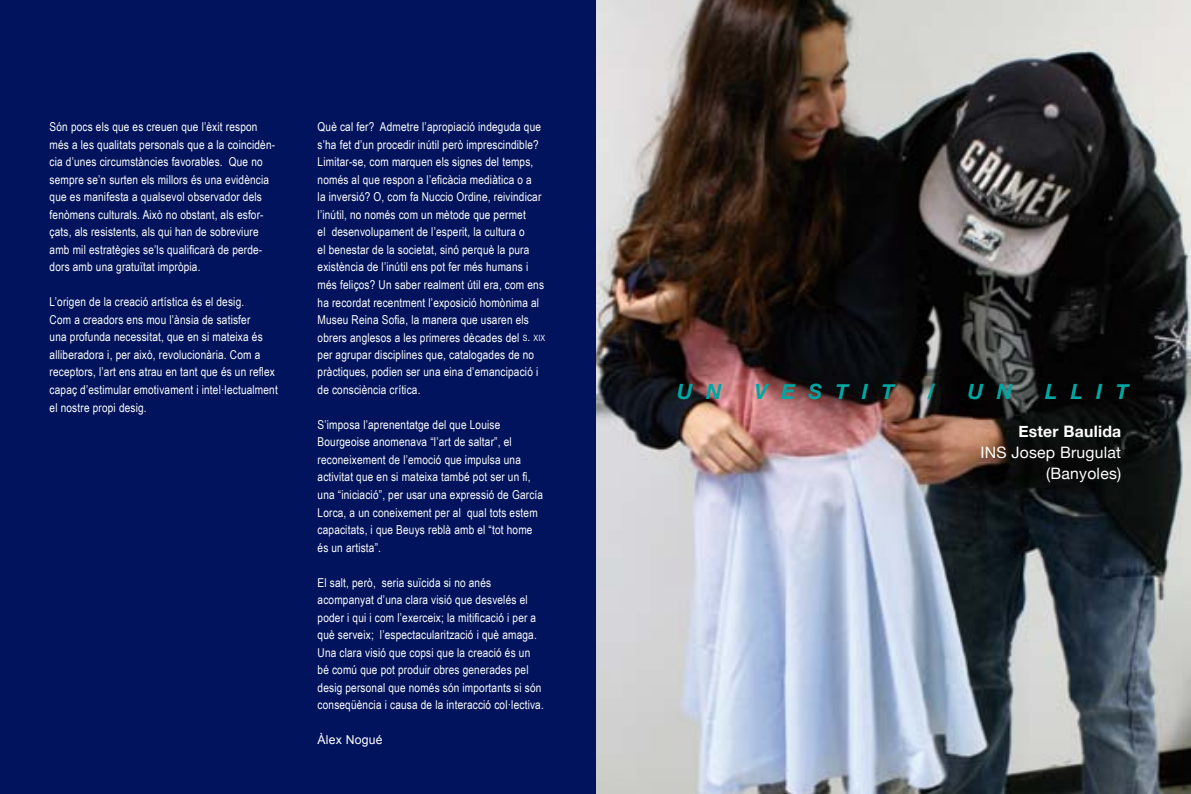
<style>
.page{position:relative;width:1191px;height:794px;background:#fff}
.page>*{position:absolute;margin:0;border:0;box-sizing:border-box;transform-origin:0 0}
.t1{font:italic 700 21px "Helvetica Neue";letter-spacing:.64em;color:#00a7a2}
.t2{font:15.75px/21px "Helvetica Neue";letter-spacing:.015em;color:#fff;text-align:right}
.t3{font:700 15.75px "Helvetica Neue";letter-spacing:.015em;color:#fff}
.t4{font:12.25px/17.5px "Arial Narrow";letter-spacing:.015em;color:#fff}
.t5{font:12.25px "Arial";letter-spacing:.015em;color:#fff}
.s1{font-size:8.58px}
.s2{font-style:inherit}
</style>
<div class="page">
<img style="left:596px;top:0;width:595px;height:794px">
<div style="left:0;top:0;width:596px;height:794px;background:#00135c"></div>
<p class="t4" style="left:50px;top:118px;width:227px">Són pocs els que es creuen que l’èxit respon més a les qualitats personals que a la coincidèn&shy;cia d’unes circumstàncies favorables. Que no sempre se’n surten els millors és una evidència que es manifesta a qualsevol observador dels fenòmens culturals. Això no obstant, als esfor&shy;çats, als resistents, als qui han de sobreviure amb mil estratègies se’ls qualificarà de perde&shy;dors amb una gratuïtat impròpia.</p>
<p class="t4" style="left:50px;top:293px;width:230px">L’origen de la creació artística és el desig.<br>Com a creadors ens mou l’ànsia de satisfer<br>una profunda necessitat, que en si mateixa és alliberadora i, per això, revolucionària. Com a receptors, l’art ens atrau en tant que és un reflex capaç d’estimular emotivament i intel·lectualment el nostre propi desig.</p>
<p class="t4" style="left:317px;top:118px;width:229px">Què cal fer? Admetre l’apropiació indeguda que s’ha fet d’un procedir inútil però imprescindible?<br>Limitar-se, com marquen els signes del temps, només al que respon a l’eficàcia mediàtica o a<br>la inversió? O, com fa Nuccio Ordine, reivindicar l’inútil, no només com un mètode que permet<br>el desenvolupament de l’esperit, la cultura o<br>el benestar de la societat, sinó perquè la pura existència de l’inútil ens pot fer més humans i més feliços? Un saber realment útil era, com ens ha recordat recentment l’exposició homònima al Museu Reina Sofia, la manera que usaren els obrers anglesos a les primeres dècades del <span class="s1">S</span><span class="s2">.</span> <span class="s1">XIX </span>per agrupar disciplines que, catalogades de no pràctiques, podien ser una eina d’emancipació i de consciència crítica.</p>
<p class="t4" style="left:317px;top:415px;width:227px">S’imposa l’aprenentatge del que Louise Bourgeoise anomenava “l’art de saltar”, el reconeixement de l’emoció que impulsa una activitat que en si mateixa també pot ser un fi, una “iniciació”, per usar una expressió de García Lorca, a un coneixement per al qual tots estem capacitats, i que Beuys reblà amb el “tot home és un artista”.</p>
<p class="t4" style="left:317px;top:573px;width:228px">El salt, però, seria suïcida si no anés acompanyat d’una clara visió que desvelés el poder i qui i com l’exerceix; la mitificació i per a què serveix; l’espectacularització i què amaga.<br>Una clara visió que copsi que la creació és un bé comú que pot produir obres generades pel desig personal que només són importants si són conseqüència i causa de la interacció col·lectiva.</p>
<p class="t5" style="left:317px;top:732px;width:66px">Àlex Nogué</p>
<h1 class="t1" style="left:677px;top:378px;width:46px">U N</h1>
<h1 class="t1" style="left:754px;top:378px;width:141px">VESTIT</h1>
<h1 class="t1" style="left:927px;top:378px;width:10px">/</h1>
<h1 class="t1" style="left:968px;top:378px;width:46px">U N</h1>
<h1 class="t1" style="left:1045px;top:378px;width:85px">LLIT</h1>
<p class="t3" style="left:1018px;top:422px;width:104px">Ester Baulida</p>
<p class="t2" style="left:980px;top:442px;width:142px">INS Josep Brugulat (Banyoles)</p>
</div>
